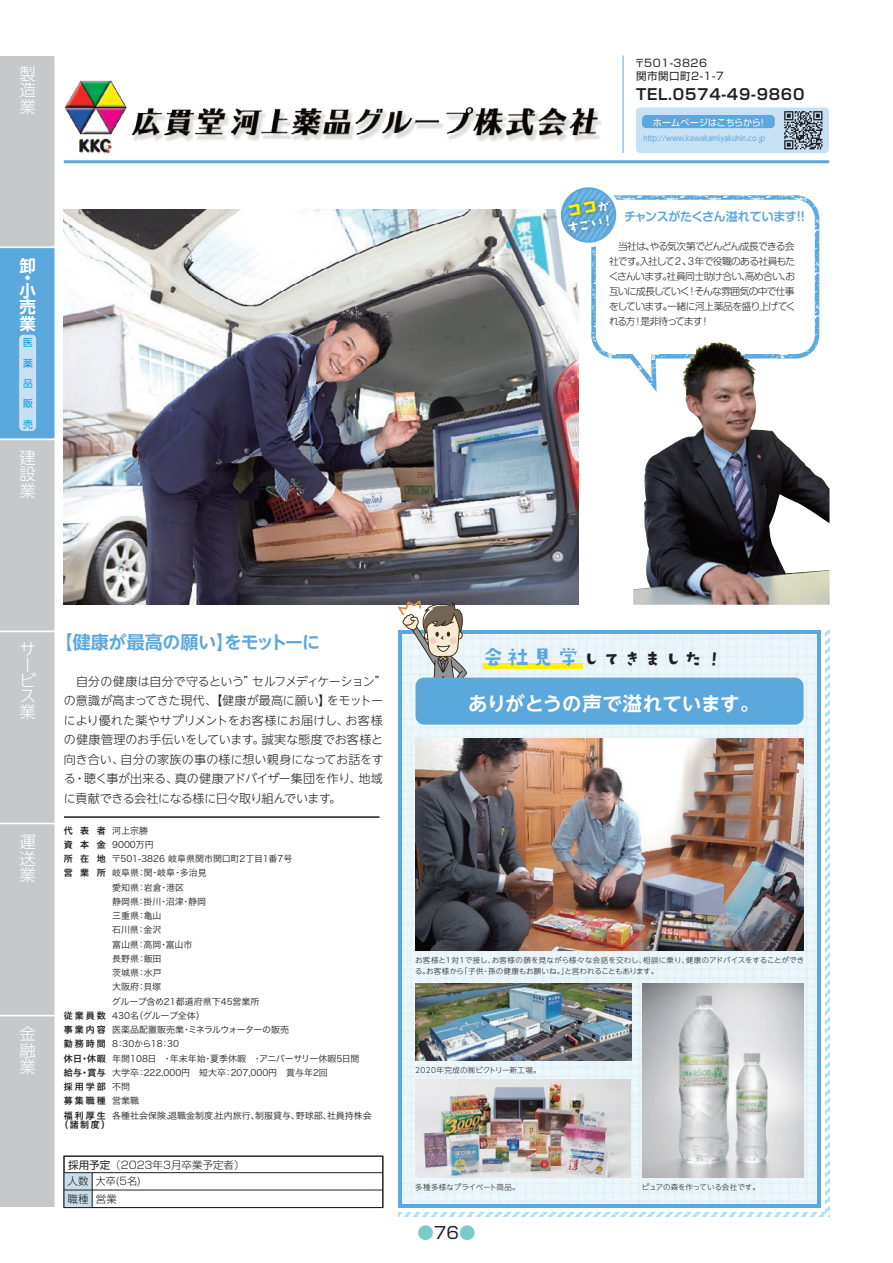
<style>
.page{position:relative;width:893px;height:1263px;background:#fff}
.page>*{position:absolute;margin:0;border:0;box-sizing:border-box;transform-origin:0 0}
.t1{font:700 19.5px "UD Shin Go NT Pro De";letter-spacing:-.005em;color:#fff}
.t2{font:19.5px "TA kirigirisu";letter-spacing:.05em;color:#231f20}
.t3{font:700 18px "UD Shin Go NT Pro De";letter-spacing:-.01em;color:#5ba8dc}
.t4{font:300 16.5px/16.5px "UD Shin Go NT Pro";color:#fff;text-align:justify}
.t5{font:700 16.5px/12.3px "UD Shin Go NT Pro De";color:#fff}
.t6{font:16.5px "Shin Go Pro";color:#7accc8}
.t7{font:700 15px "Shin Go Pro De";letter-spacing:.05em;color:#231f20}
.t8{font:15px "TA kirigirisu";color:#fff}
.t9{font:300 12px/19.5px "UD Shin Go NT Pro";letter-spacing:-.01em;color:#231f20}
.t10{font:700 12px "Shin M Go Pro De";letter-spacing:-.025em;color:#5ba8dc}
.t11{font:300 10.5px/17px "Shin Go Pro";color:#231f20}
.t12{font:10.5px/13.5px "Shin Go Pro";letter-spacing:.05em;color:#231f20}
.t13{font:300 10.5px/17.1px "Shin Go Pro";color:#231f20;scale:.95 1}
.t14{font:300 9.75px/15px "Shin M Go Pro";letter-spacing:-.075em;color:#231f20;text-align:justify}
.t15{font:9.75px/20.4px "UD Shin Go NT Pro";color:#069edb;text-align:justify}
.t16{font:9px/14.2px "Hira Kaku Pro W3";color:#231f20}
.t17{font:9px/14.2px "Hira Kaku Pro W6";letter-spacing:.21em;color:#231f20;text-align:justify}
.t18{font:9px "Shin Go Pro";letter-spacing:.01em;color:#fff}
.t19{font:300 7.5px/10.5px "UD Shin Go NT Pro";letter-spacing:.015em;color:#231f20}
.t20{font:7.5px "UD Shin Go NT Pro";color:#5ba8dc;scale:.9 1}
.t21{font:300 7.5px "UD Shin Go NT Pro";letter-spacing:.05em;color:#231f20}
.t22{font:300 7.5px "UD Shin Go NT Pro";letter-spacing:-.015em;color:#231f20}
.s1{font-weight:400}
.s2{font-size:24px;color:#5ba8dc}
.s3{color:#231f20}
</style>
<div class="page">
<svg style="left:0;top:56px;width:55px;height:1151px;background:#b8c3cc"></svg>
<div style="left:19px;top:335px;width:17px;height:96px;background:#c7e0f3;border-radius:4px"></div>
<svg style="left:398px;top:630px;width:423px;height:578px;background:#72b4e0"></svg>
<div style="left:403px;top:634px;width:413px;height:569px;background:#e9f5f9"></div>
<div style="left:483px;top:663px;width:99px;height:6px;background:#fff101"></div>
<img style="left:415px;top:738px;width:388px;height:213px">
<img style="left:642px;top:984px;width:162px;height:193px">
<img style="left:415px;top:984px;width:216px;height:76px">
<img style="left:415px;top:1079px;width:215px;height:98px">
<img style="left:64px;top:209px;width:514px;height:396px">
<img style="left:633px;top:392px;width:196px;height:213px">
<svg style="left:398px;top:600px;width:69px;height:93px;background:#b7b8b5"></svg>
<hr style="left:623px;top:55px;width:1px;height:98px;background:#5ba8dc">
<div style="left:415px;top:678px;width:388px;height:47px;background:#5ba8dc;border-radius:9px"></div>
<hr style="left:64px;top:160px;width:765px;height:3px;background:#5ba8dc">
<div style="left:64px;top:1173px;width:28px;height:34px;background:#c8dfe9"></div>
<div style="left:64px;top:1156px;width:319px;height:52px;border:1px solid #231f20"></div>
<hr style="left:64px;top:1172px;width:319px;height:1px;background:#231f20">
<hr style="left:64px;top:1190px;width:319px;height:1px;background:#231f20">
<hr style="left:92px;top:1173px;width:1px;height:34px;background:#231f20">
<div style="left:636px;top:108px;width:193px;height:45px;background:#c7e0f3;border-radius:4px"></div>
<div style="left:642px;top:115px;width:133px;height:13px;background:#5ba8dc;border-radius:4px"></div>
<hr style="left:64px;top:816px;width:316px;height:2px;background:#231f20">
<svg style="left:784px;top:111px;width:38px;height:38px"></svg>
<img style="left:54px;top:69px;width:69px;height:90px">
<img style="left:123px;top:101px;width:479px;height:40px">
<svg style="left:556px;top:187px;width:263px;height:205px"></svg>
<h3 class="t4" style="left:19px;top:65px;width:17px">製造業</h3>
<h3 class="t5" style="left:19px;top:259px;width:18px">卸・小</h3>
<h3 class="t5" style="left:19px;top:298px;width:18px;line-height:16.5px">売業</h3>
<p class="t15" style="left:23px;top:332px;width:11px">医薬品販売</p>
<h3 class="t4" style="left:19px;top:449px;width:17px">建設業</h3>
<p class="t12" style="left:635px;top:55px;width:91px">〒501-3826<br>関市関口町2-1-7</p>
<h3 class="t7" style="left:636px;top:82px;width:170px">TEL.0574-49-9860</h3>
<p class="t18" style="left:653px;top:115px;width:115px">ホームページはこちらから！</p>
<p class="t20" style="left:644px;top:132px;width:137px">http://www.kawakamiyakuhin.co.jp</p>
<h3 class="t10" style="left:624px;top:207px;width:186px">チャンスがたくさん溢れています！！</h3>
<p class="t14" style="left:609px;top:237px;width:188px">　当社は、やる気次第でどんどん成長できる会社です。入社して２、３年で役職のある社員もたくさんいます。社員同士助け合い、高め合い、お互いに成長していく！そんな雰囲気の中で仕事をしています。一緒に河上薬品を盛り上げてくれる方！是非待ってます！</p>
<h3 class="t8" style="left:565px;top:221px;width:51px;rotate:-10deg">すごい！</h3>
<h3 class="t4" style="left:19px;top:641px;width:18px;line-height:15.6px;text-align:left">サービス業</h3>
<h3 class="t4" style="left:19px;top:833px;width:18px">運送業</h3>
<h3 class="t4" style="left:19px;top:1025px;width:18px">金融業</h3>
<h2 class="t3" style="left:55px;top:628px;width:267px">【健康が最高の願い】をモットーに</h2>
<h3 class="t9" style="left:64px;top:671px;width:324px">　自分の健康は自分で守るという”セルフメディケーション”の意識が高まってきた現代、【健康が最高に願い】をモットーにより優れた薬やサプリメントをお客様にお届けし、お客様の健康管理のお手伝いをしています。誠実な態度でお客様と向き合い、自分の家族の事の様に想い親身になってお話をする・聴く事が出来る、真の健康アドバイザー集団を作り、地域に貢献できる会社になる様に日々取り組んでいます。</h3>
<p class="t17" style="left:64px;top:823px;width:43px">代表者資本金所在地営業所</p>
<p class="t16" style="left:112px;top:822px;width:261px">河上宗勝<br>9000万円<br>〒501-3826 岐阜県関市関口町2丁目1番7号<br>岐阜県：関・岐阜・多治見<br>愛知県：岩倉・港区<br>静岡県：掛川・沼津・静岡<br>三重県：亀山<br>石川県：金沢<br>富山県：高岡・富山市<br>長野県：飯田<br>茨城県：水戸<br>大阪府：貝塚<br>グループ含め21都道府県下45営業所<br>430名（グループ全体）<br>医薬品配置販売業・ミネラルウォーターの販売<br>8：30から18：30<br>年間108日　・年末年始・夏季休暇　・アニバーサリー休暇5日間<br>大学卒：222,000円　短大卒：207,000円　賞与年2回<br>不問<br>営業職<br>各種社会保険、退職金制度、社内旅行、制服貸与、野球部、社員持株会</p>
<p class="t17" style="left:64px;top:1008px;width:43px">従業員数事業内容勤務時間休日・休暇給与・賞与採用学部募集職種福利厚生</p>
<p class="t17" style="left:59px;top:1117px;width:52px">（諸制度）</p>
<p class="t11" style="left:68px;top:1155px;width:179px"><span class="s1">採用予定</span>（2023年3月卒業予定者）人数<br>職種</p>
<p class="t13" style="left:96px;top:1171px;width:49px">大卒(5名)営業</p>
<h1 class="t2" style="left:481px;top:649px;width:245px"><span class="s2">会社見学</span>してきました！</h1>
<h1 class="t1" style="left:468px;top:687px;width:293px">ありがとうの声で溢れています。</h1>
<p class="t19" style="left:415px;top:955px;width:391px">お客様と1対1で接し、お客様の顔を見ながら様々な会話を交わし、相談に乗り、健康のアドバイスをすることができる。お客様から「子供・孫の健康もお願いね。」と言われることもあります。</p>
<p class="t21" style="left:415px;top:1064px;width:127px">2020年完成の㈱ビクトリー新工場。</p>
<p class="t19" style="left:415px;top:1182px;width:106px">多種多様なプライベート商品。</p>
<p class="t22" style="left:642px;top:1181px;width:119px">ピュアの森を作っている会社です。</p>
<h3 class="t6" style="left:417px;top:1219px;width:60px">●<span class="s3">76</span>●</h3>
</div>
